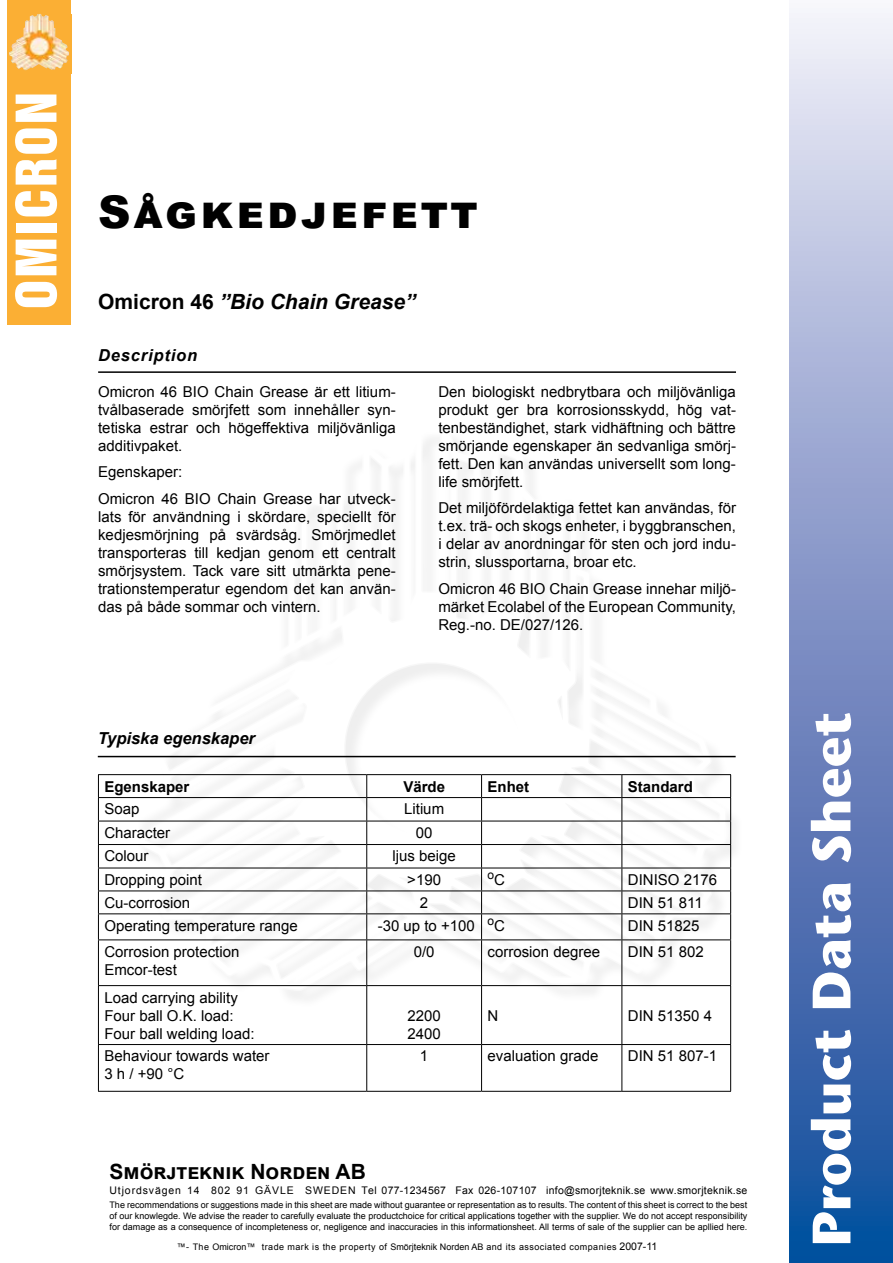
<style>
.page{position:relative;width:893px;height:1263px;background:#fff}
.page>*{position:absolute;margin:0;border:0;box-sizing:border-box;transform-origin:0 0}
.t1{font:700 54px "Stone Sans";color:#fff}
.t2{font:51px "Swiss 921 BT Regular A";letter-spacing:.04em;color:#fff;scale:1.04 1}
.t3{font:900 45px "Arial";letter-spacing:.07em;color:#000}
.t4{font:italic 700 21px "Arial";color:#000}
.t5{font:700 21px "Arial";color:#000}
.t6{font:italic 700 16.5px "Arial";color:#000}
.t7{font:italic 700 16.5px "Arial";letter-spacing:.05em;color:#000}
.t8{font:15px/18px "Arial";color:#000;text-align:justify}
.t9{font:700 15px "Arial";color:#000}
.t10{font:12px "Arial";color:#000}
.t11{font:10.5px "Arial";letter-spacing:.025em;color:#000}
.t12{font:9px/10.8px "Arial";color:#000;text-align:justify}
.t13{font:9px "Arial";letter-spacing:.05em;color:#000}
.s1{font-style:normal}
.s2{font-size:15px}
.s3{font-size:10.5px}
</style>
<div class="page">
<svg style="left:131px;top:439px;width:596px;height:552px"></svg>
<svg style="left:789px;top:13px;width:104px;height:1250px;background:#7d94c6"></svg>
<div style="left:7px;top:0;width:64px;height:325px;background:#fbaf34"></div>
<img style="left:9px;top:14px;width:60px;height:56px">
<hr style="left:98px;top:371px;width:638px;height:2px;background:#000">
<hr style="left:98px;top:756px;width:638px;height:1px;background:#000">
<hr style="left:98px;top:774px;width:269px;height:1px;background:#000">
<hr style="left:367px;top:774px;width:115px;height:1px;background:#000">
<hr style="left:482px;top:774px;width:140px;height:1px;background:#000">
<hr style="left:622px;top:774px;width:109px;height:1px;background:#000">
<hr style="left:98px;top:797px;width:269px;height:1px;background:#000">
<hr style="left:367px;top:797px;width:115px;height:1px;background:#000">
<hr style="left:482px;top:797px;width:140px;height:1px;background:#000">
<hr style="left:622px;top:797px;width:109px;height:1px;background:#000">
<hr style="left:98px;top:821px;width:269px;height:1px;background:#000">
<hr style="left:367px;top:821px;width:115px;height:1px;background:#000">
<hr style="left:482px;top:821px;width:140px;height:1px;background:#000">
<hr style="left:622px;top:821px;width:109px;height:1px;background:#000">
<hr style="left:98px;top:844px;width:269px;height:1px;background:#000">
<hr style="left:367px;top:844px;width:115px;height:1px;background:#000">
<hr style="left:482px;top:844px;width:140px;height:1px;background:#000">
<hr style="left:622px;top:844px;width:109px;height:1px;background:#000">
<hr style="left:98px;top:868px;width:269px;height:1px;background:#000">
<hr style="left:367px;top:868px;width:115px;height:1px;background:#000">
<hr style="left:482px;top:868px;width:140px;height:1px;background:#000">
<hr style="left:622px;top:868px;width:109px;height:1px;background:#000">
<hr style="left:98px;top:890px;width:269px;height:1px;background:#000">
<hr style="left:367px;top:890px;width:115px;height:1px;background:#000">
<hr style="left:482px;top:890px;width:140px;height:1px;background:#000">
<hr style="left:622px;top:890px;width:109px;height:1px;background:#000">
<hr style="left:98px;top:913px;width:269px;height:1px;background:#000">
<svg style="left:98px;top:775px;width:1px;height:164px"></svg>
<hr style="left:367px;top:913px;width:115px;height:1px;background:#000">
<svg style="left:366px;top:775px;width:1px;height:164px"></svg>
<hr style="left:482px;top:913px;width:140px;height:1px;background:#000">
<svg style="left:481px;top:775px;width:1px;height:164px"></svg>
<hr style="left:622px;top:913px;width:109px;height:1px;background:#000">
<svg style="left:621px;top:775px;width:1px;height:164px"></svg>
<svg style="left:730px;top:775px;width:1px;height:164px"></svg>
<hr style="left:98px;top:939px;width:269px;height:1px;background:#000">
<hr style="left:98px;top:940px;width:1px;height:45px;background:#000">
<hr style="left:367px;top:939px;width:115px;height:1px;background:#000">
<hr style="left:366px;top:940px;width:1px;height:45px;background:#000">
<hr style="left:482px;top:939px;width:140px;height:1px;background:#000">
<hr style="left:481px;top:940px;width:1px;height:45px;background:#000">
<hr style="left:622px;top:939px;width:109px;height:1px;background:#000">
<hr style="left:621px;top:940px;width:1px;height:45px;background:#000">
<hr style="left:730px;top:940px;width:1px;height:45px;background:#000">
<hr style="left:98px;top:985px;width:269px;height:1px;background:#000">
<hr style="left:98px;top:986px;width:1px;height:58px;background:#000">
<hr style="left:367px;top:985px;width:115px;height:1px;background:#000">
<hr style="left:366px;top:986px;width:1px;height:58px;background:#000">
<hr style="left:482px;top:985px;width:140px;height:1px;background:#000">
<hr style="left:481px;top:986px;width:1px;height:58px;background:#000">
<hr style="left:622px;top:985px;width:109px;height:1px;background:#000">
<hr style="left:621px;top:986px;width:1px;height:58px;background:#000">
<hr style="left:730px;top:986px;width:1px;height:58px;background:#000">
<hr style="left:98px;top:1044px;width:269px;height:1px;background:#000">
<hr style="left:98px;top:1045px;width:1px;height:46px;background:#000">
<hr style="left:367px;top:1044px;width:115px;height:1px;background:#000">
<hr style="left:366px;top:1045px;width:1px;height:46px;background:#000">
<hr style="left:482px;top:1044px;width:140px;height:1px;background:#000">
<hr style="left:481px;top:1045px;width:1px;height:46px;background:#000">
<hr style="left:622px;top:1044px;width:109px;height:1px;background:#000">
<hr style="left:621px;top:1045px;width:1px;height:46px;background:#000">
<hr style="left:730px;top:1045px;width:1px;height:46px;background:#000">
<hr style="left:98px;top:1091px;width:269px;height:1px;background:#000">
<hr style="left:367px;top:1091px;width:115px;height:1px;background:#000">
<hr style="left:482px;top:1091px;width:140px;height:1px;background:#000">
<hr style="left:622px;top:1091px;width:109px;height:1px;background:#000">
<h2 class="t2" style="left:3px;top:309px;width:210px;rotate:-90deg">OMICRON</h2>
<h3 class="t3" style="left:98px;top:179px;width:381px">Sågkedjefett</h3>
<h3 class="t4" style="left:98px;top:287px;width:319px"><span class="s1">Omicron 46</span> ”Bio Chain Grease”</h3>
<p class="t7" style="left:98px;top:344px;width:101px">Description</p>
<p class="t8" style="left:98px;top:382px;width:299px">Omicron 46 BIO Chain Grease är ett litium&shy;tvålbaserade smörjfett som innehåller syn&shy;tetiska estrar och högeffektiva miljövänliga additivpaket.</p>
<p class="t8" style="left:98px;top:459px;width:299px;line-height:26.5px">Egenskaper:<br>Omicron 46 BIO Chain Grease har utveck-</p>
<p class="t8" style="left:98px;top:507px;width:299px">lats för användning i skördare, speciellt för kedjesmörjning på svärdsåg. Smörjmedlet transporteras till kedjan genom ett centralt smörjsystem. Tack vare sitt utmärkta pene&shy;trationstemperatur egendom det kan använ&shy;das på både sommar och vintern.</p>
<p class="t8" style="left:438px;top:382px;width:299px">Den biologiskt nedbrytbara och miljövänliga produkt ger bra korrosionsskydd, hög vat&shy;tenbeständighet, stark vidhäftning och bättre smörjande egenskaper än sedvanliga smörj&shy;fett. Den kan användas universellt som long&shy;life smörjfett.</p>
<p class="t8" style="left:438px;top:499px;width:299px">Det miljöfördelaktiga fettet kan användas, för t.ex. trä- och skogs enheter, i byggbranschen, i delar av anordningar för sten och jord indu&shy;strin, slussportarna, broar etc.</p>
<p class="t8" style="left:438px;top:579px;width:299px">Omicron 46 BIO Chain Grease innehar miljö&shy;märket Ecolabel of the European Community, Reg.-no. DE/027/126.</p>
<p class="t6" style="left:98px;top:727px;width:159px">Typiska egenskaper</p>
<p class="t9" style="left:104px;top:776px;width:87px">Egenskaper</p>
<p class="t9" style="left:403px;top:776px;width:43px">Värde</p>
<p class="t9" style="left:488px;top:776px;width:43px">Enhet</p>
<p class="t9" style="left:628px;top:776px;width:67px">Standard</p>
<p class="t8" style="left:104px;top:800px;width:37px">Soap</p>
<p class="t8" style="left:404px;top:800px;width:42px">Litium</p>
<p class="t8" style="left:104px;top:823px;width:67px">Character</p>
<p class="t8" style="left:416px;top:823px;width:18px">00</p>
<p class="t8" style="left:104px;top:847px;width:46px">Colour</p>
<p class="t8" style="left:392px;top:847px;width:65px">ljus beige</p>
<p class="t8" style="left:104px;top:870px;width:99px">Dropping point</p>
<p class="t8" style="left:407px;top:870px;width:35px">&gt;190</p>
<p class="t10" style="left:488px;top:866px;width:19px">o<span class="s2">C</span></p>
<p class="t8" style="left:628px;top:870px;width:91px">DINISO 2176</p>
<p class="t8" style="left:104px;top:893px;width:87px">Cu-corrosion</p>
<p class="t8" style="left:420px;top:893px;width:10px">2</p>
<p class="t8" style="left:628px;top:893px;width:76px">DIN 51 811</p>
<p class="t8" style="left:104px;top:916px;width:195px">Operating temperature range</p>
<p class="t8" style="left:378px;top:916px;width:129px">-30 up to +100 <sup>o</sup>C</p>
<p class="t8" style="left:628px;top:916px;width:73px">DIN 51825</p>
<p class="t8" style="left:104px;top:942px;width:137px">Corrosion protection<br>Emcor-test</p>
<p class="t8" style="left:414px;top:942px;width:22px">0/0</p>
<p class="t8" style="left:488px;top:942px;width:114px">corrosion degree</p>
<p class="t8" style="left:628px;top:942px;width:77px">DIN 51 802</p>
<p class="t8" style="left:104px;top:988px;width:152px;text-align:left">Load carrying ability<br>Four ball O.K. load:<br>Four ball welding load:</p>
<p class="t8" style="left:407px;top:1006px;width:35px">2200<br>2400</p>
<p class="t8" style="left:488px;top:1006px;width:12px">N</p>
<p class="t8" style="left:628px;top:1006px;width:86px">DIN 51350 4</p>
<p class="t8" style="left:104px;top:1047px;width:167px">Behaviour towards water<br>3 h / +90 °C</p>
<p class="t8" style="left:420px;top:1047px;width:10px">1</p>
<p class="t8" style="left:488px;top:1047px;width:112px">evaluation grade</p>
<p class="t8" style="left:628px;top:1047px;width:91px">DIN 51 807-1</p>
<h3 class="t5" style="left:109px;top:1157px;width:258px">Smörjteknik Norden AB</h3>
<p class="t11" style="left:109px;top:1183px;width:639px">Utjordsvägen 14 802 91 GÄVLE SWEDEN Tel 077-1234567 Fax 026-107107 info@smorjteknik.se www.smorjteknik.se</p>
<p class="t12" style="left:109px;top:1199px;width:639px">The recommendations or suggestions made in this sheet are made without guarantee or representation as to results. The content of this sheet is correct to the best of our knowlegde. We advise the reader to carefully evaluate the productchoice for critical applications together with the supplier. We do not accept responsibility for damage as a consequence of incompleteness or, negligence and inaccuracies in this informationsheet. All terms of sale of the supplier can be apllied here.</p>
<p class="t13" style="left:177px;top:1241px;width:482px">™- The Omicron™ trade mark is the property of Smörjteknik Norden AB and its associated companies <span class="s3">2007-11</span></p>
<h1 class="t1" style="left:799px;top:1246px;width:536px;rotate:-90deg">Product Data Sheet</h1>
</div>
